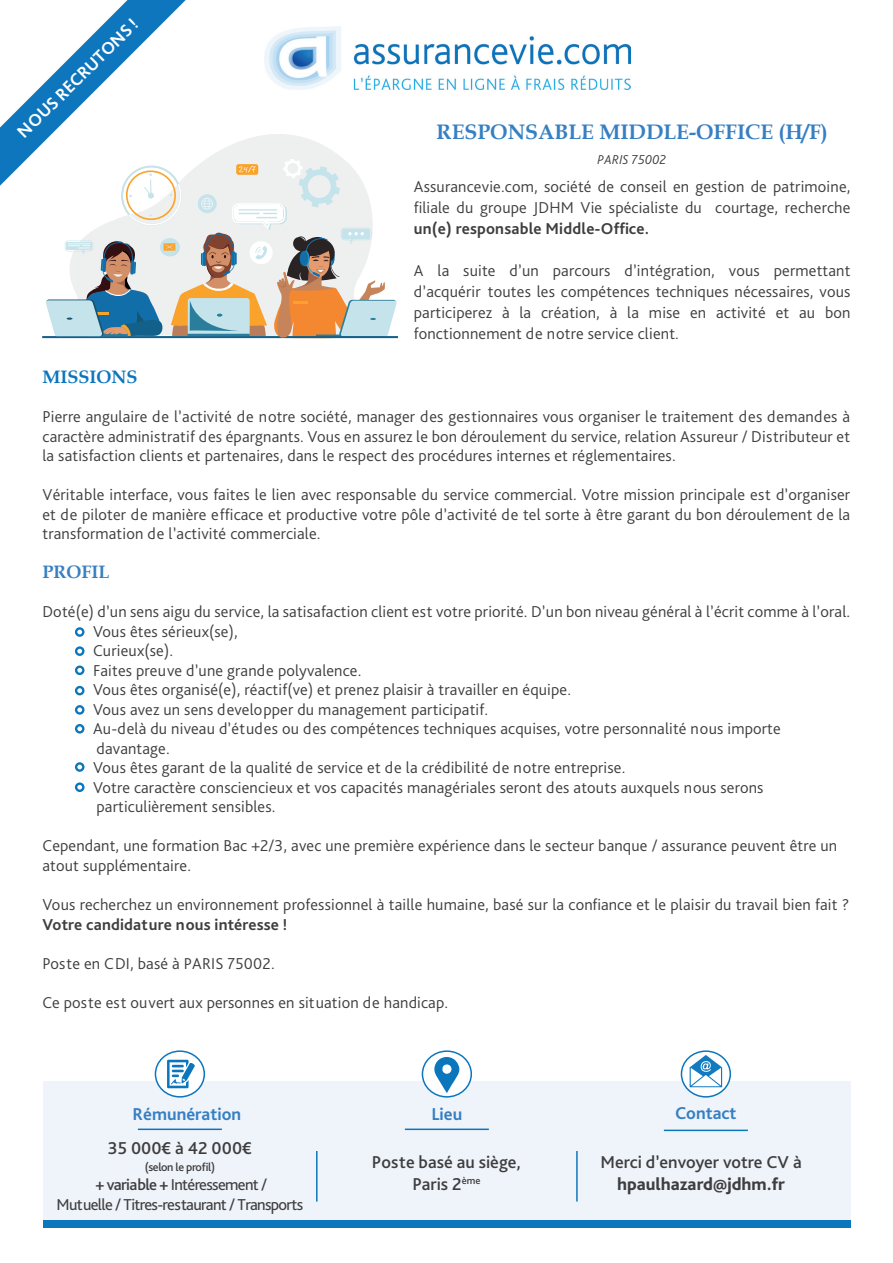
<style>
.page{position:relative;width:893px;height:1263px;background:#fff}
.page>*{position:absolute;margin:0;border:0;box-sizing:border-box;transform-origin:0 0}
.t1{font:700 21px "Book Antiqua";color:#367fc2}
.t2{font:500 18px/21.6px "Bliss Pro";color:#3e3e3f;text-align:center}
.t3{font:700 18px "Bliss Pro";color:#367fc2}
.t4{font:800 18px "Bliss Pro";color:#3e3e3f}
.t5{font:700 18px "Bliss Pro";color:#fff}
.t6{font:700 18px "Book Antiqua";color:#0c76bd}
.t7{font:700 18px "Book Antiqua";color:#367fc2}
.t8{font:300 16.5px/19.5px "Bliss Pro";letter-spacing:.01em;color:#3e3e3f;text-align:justify}
.t9{font:16.5px/19.8px "Bliss Pro";letter-spacing:-.04em;color:#3e3e3f;text-align:center}
.t10{font:700 16.5px "Bliss Pro";letter-spacing:.01em;color:#3e3e3f}
.t11{font:italic 300 13.5px "Bliss Pro";letter-spacing:.01em;color:#3e3e3f}
.t12{font:500 12px "Bliss Pro";letter-spacing:-.03em;color:#3e3e3f}
.s1{font-weight:500}
</style>
<div class="page">
<div style="left:43px;top:1081px;width:807px;height:140px;background:#eff3fa"></div>
<img style="left:398px;top:36px;width:232px;height:53px">
<hr style="left:316px;top:1151px;width:2px;height:50px;background:#0c76bd">
<hr style="left:576px;top:1151px;width:2px;height:50px;background:#0c76bd">
<hr style="left:138px;top:1128px;width:84px;height:2px;background:#0c76bd">
<hr style="left:405px;top:1128px;width:84px;height:2px;background:#0c76bd">
<hr style="left:664px;top:1129px;width:84px;height:2px;background:#0c76bd">
<div style="left:43px;top:1220px;width:807px;height:7px;background:#0c76bd"></div>
<svg style="left:155px;top:1051px;width:49px;height:46px"></svg>
<svg style="left:167px;top:1060px;width:28px;height:28px"></svg>
<div style="left:155px;top:1050px;width:50px;height:47px;border:2px solid #0c76bd;border-radius:50%"></div>
<div style="left:422px;top:1051px;width:49px;height:46px;background:#fff;border-radius:50%"></div>
<svg style="left:434px;top:1057px;width:25px;height:36px"></svg>
<div style="left:422px;top:1050px;width:50px;height:47px;border:2px solid #0c76bd;border-radius:50%"></div>
<svg style="left:681px;top:1051px;width:49px;height:46px"></svg>
<svg style="left:690px;top:1055px;width:32px;height:32px"></svg>
<div style="left:681px;top:1050px;width:50px;height:47px;border:2px solid #0c76bd;border-radius:50%"></div>
<svg style="left:75px;top:665px;width:10px;height:10px"></svg>
<svg style="left:77px;top:668px;width:5px;height:5px"></svg>
<svg style="left:75px;top:627px;width:10px;height:10px"></svg>
<svg style="left:77px;top:630px;width:5px;height:4px"></svg>
<svg style="left:75px;top:646px;width:10px;height:10px"></svg>
<svg style="left:77px;top:649px;width:5px;height:4px"></svg>
<svg style="left:75px;top:686px;width:10px;height:9px"></svg>
<svg style="left:77px;top:688px;width:5px;height:5px"></svg>
<svg style="left:75px;top:705px;width:10px;height:10px"></svg>
<svg style="left:77px;top:707px;width:5px;height:5px"></svg>
<svg style="left:75px;top:724px;width:10px;height:9px"></svg>
<svg style="left:77px;top:726px;width:5px;height:5px"></svg>
<svg style="left:75px;top:762px;width:10px;height:10px"></svg>
<svg style="left:77px;top:765px;width:5px;height:4px"></svg>
<svg style="left:75px;top:782px;width:10px;height:10px"></svg>
<svg style="left:77px;top:785px;width:5px;height:5px"></svg>
<svg style="left:0;top:0;width:398px;height:339px"></svg>
<p class="t5" style="left:12px;top:126px;width:163px;rotate:-44deg">NOUS RECRUTONS !</p>
<p class="t1" style="left:437px;top:117px;width:393px">RESPONSABLE MIDDLE-OFFICE (H/F)</p>
<p class="t11" style="left:598px;top:151px;width:70px">PARIS 75002</p>
<p class="t8" style="left:414px;top:175px;width:438px;line-height:21px">Assurancevie.com, société de conseil en gestion de patrimoine, filiale du groupe JDHM Vie spécialiste du courtage, recherche</p>
<p class="t10" style="left:414px;top:218px;width:237px">un(e) responsable Middle-Office.</p>
<p class="t8" style="left:414px;top:259px;width:438px;line-height:21px">A la suite d’un parcours d’intégration, vous permettant d’acquérir toutes les compétences techniques nécessaires, vous participerez à la création, à la mise en activité et au bon fonctionnement de notre service client.</p>
<p class="t6" style="left:42px;top:365px;width:96px">MISSIONS</p>
<p class="t8" style="left:42px;top:407px;width:809px">Pierre angulaire de l’activité de notre société, manager des gestionnaires vous organiser le traitement des demandes à caractère administratif des épargnants. Vous en assurez le bon déroulement du service, relation Assureur / Distributeur et la satisfaction clients et partenaires, dans le respect des procédures internes et réglementaires.</p>
<p class="t8" style="left:42px;top:485px;width:809px">Véritable interface, vous faites le lien avec responsable du service commercial. Votre mission principale est d’organiser et de piloter de manière efficace et productive votre pôle d’activité de tel sorte à être garant du bon déroulement de la transformation de l’activité commerciale.</p>
<p class="t7" style="left:42px;top:560px;width:68px">PROFIL</p>
<p class="t8" style="left:93px;top:602px;width:759px;text-align:left;text-indent:-51px">Doté(e) d’un sens aigu du service, la satisafaction client est votre priorité. D’un bon niveau général à l’écrit comme à l’oral.<br>Vous êtes sérieux(se),<br>Curieux(se).<br>Faites preuve d’une grande polyvalence.<br>Vous êtes organisé(e), réactif(ve) et prenez plaisir à travailler en équipe.<br>Vous avez un sens developper du management participatif.<br>Au-delà du niveau d’études ou des compétences techniques acquises, votre personnalité nous importe davantage.<br>Vous êtes garant de la qualité de service et de la crédibilité de notre entreprise.<br>Votre caractère consciencieux et vos capacités managériales seront des atouts auxquels nous serons particulièrement sensibles.</p>
<p class="t8" style="left:42px;top:836px;width:796px">Cependant, une formation Bac +2/3, avec une première expérience dans le secteur banque / assurance peuvent être un atout supplémentaire.</p>
<p class="t8" style="left:42px;top:894px;width:808px">Vous recherchez un environnement professionnel à taille humaine, basé sur la confiance et le plaisir du travail bien fait ?</p>
<p class="t10" style="left:42px;top:914px;width:246px">Votre candidature nous intéresse !</p>
<p class="t8" style="left:42px;top:953px;width:234px">Poste en CDI, basé à PARIS 75002.</p>
<p class="t8" style="left:42px;top:992px;width:407px">Ce poste est ouvert aux personnes en situation de handicap.</p>
<p class="t3" style="left:133px;top:1102px;width:110px">Rémunération</p>
<p class="t3" style="left:431px;top:1102px;width:32px">Lieu</p>
<p class="t3" style="left:675px;top:1102px;width:63px">Contact</p>
<p class="t2" style="left:108px;top:1137px;width:145px">35 000€ à 42 000€</p>
<p class="t12" style="left:145px;top:1159px;width:72px">(selon le profil)</p>
<p class="t9" style="left:57px;top:1175px;width:248px"><span class="s1">+ variable +</span> Intéressement /<br>Mutuelle / Titres-restaurant / Transports</p>
<p class="t2" style="left:372px;top:1151px;width:151px">Poste basé au siège,<br>Paris 2<sup>ème</sup></p>
<p class="t2" style="left:600px;top:1151px;width:203px">Merci d’envoyer votre CV à</p>
<p class="t4" style="left:617px;top:1172px;width:170px">hpaulhazard@jdhm.fr</p>
</div>
